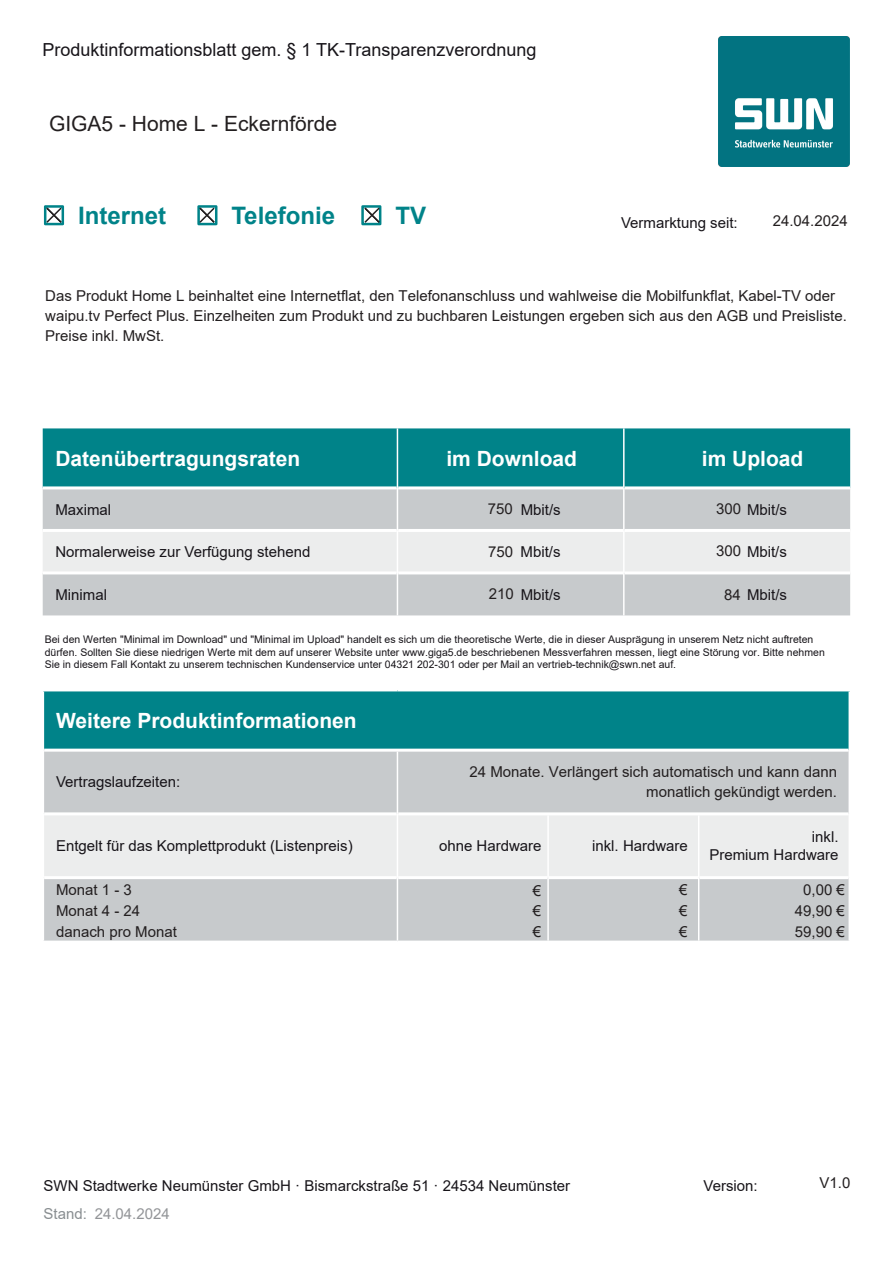
<style>
.page{position:relative;width:893px;height:1263px;background:#fff}
.page>*{position:absolute;margin:0;border:0;box-sizing:border-box;transform-origin:0 0}
.t1{font:700 24px "Arial";color:#008389}
.t2{font:700 21px "Arial";color:#fff}
.t3{font:21px "Arial";color:#231f20}
.t4{font:18px "Arial";color:#171419}
.t5{font:15px/20px "Arial";color:#231f20}
.t6{font:15px/18px "Arial";color:#171419;text-align:right}
.t7{font:15px/21px "Arial";color:#231f20;text-align:justify}
.t8{font:15px "Arial";color:#939598}
.t9{font:10.5px/12.6px "Arial";color:#171419}
.s1{color:#231f20}
.s2{font-style:inherit}
.s3{color:#898e91}
</style>
<div class="page">
<div style="left:43px;top:691px;width:806px;height:59px;background:#008389"></div>
<div style="left:44px;top:752px;width:804px;height:189px;background:#c7cacc"></div>
<div style="left:44px;top:815px;width:804px;height:61px;background:#eceded"></div>
<hr style="left:43px;top:691px;width:1px;height:59px;background:#fff">
<hr style="left:848px;top:691px;width:2px;height:59px;background:#fff">
<hr style="left:44px;top:749px;width:804px;height:3px;background:#fff">
<hr style="left:44px;top:812px;width:353px;height:3px;background:#fff">
<hr style="left:398px;top:812px;width:450px;height:3px;background:#fff">
<hr style="left:44px;top:876px;width:353px;height:3px;background:#fff">
<hr style="left:398px;top:876px;width:149px;height:3px;background:#fff">
<hr style="left:549px;top:876px;width:149px;height:3px;background:#fff">
<hr style="left:699px;top:876px;width:149px;height:3px;background:#fff">
<hr style="left:397px;top:752px;width:1px;height:62px;background:#fff">
<hr style="left:397px;top:814px;width:1px;height:64px;background:#fff">
<hr style="left:547px;top:815px;width:2px;height:63px;background:#fff">
<hr style="left:698px;top:815px;width:1px;height:63px;background:#fff">
<hr style="left:397px;top:878px;width:1px;height:63px;background:#fff">
<hr style="left:547px;top:878px;width:2px;height:63px;background:#fff">
<hr style="left:698px;top:878px;width:1px;height:63px;background:#fff">
<div style="left:43px;top:428px;width:807px;height:58px;background:#008389"></div>
<div style="left:43px;top:489px;width:807px;height:126px;background:#c7cacc"></div>
<div style="left:43px;top:532px;width:807px;height:39px;background:#eceded"></div>
<hr style="left:43px;top:529px;width:354px;height:3px;background:#fff">
<hr style="left:398px;top:529px;width:225px;height:3px;background:#fff">
<hr style="left:624px;top:529px;width:226px;height:3px;background:#fff">
<hr style="left:43px;top:571px;width:354px;height:3px;background:#fff">
<hr style="left:398px;top:571px;width:225px;height:3px;background:#fff">
<hr style="left:624px;top:571px;width:226px;height:3px;background:#fff">
<hr style="left:397px;top:428px;width:1px;height:60px;background:#fff">
<hr style="left:623px;top:428px;width:1px;height:60px;background:#fff">
<hr style="left:397px;top:488px;width:1px;height:42px;background:#fff">
<hr style="left:623px;top:488px;width:1px;height:42px;background:#fff">
<hr style="left:397px;top:530px;width:1px;height:43px;background:#fff">
<hr style="left:623px;top:530px;width:1px;height:43px;background:#fff">
<hr style="left:397px;top:573px;width:1px;height:42px;background:#fff">
<hr style="left:623px;top:573px;width:1px;height:42px;background:#fff">
<img style="left:719px;top:36px;width:130px;height:131px">
<svg style="left:43px;top:205px;width:339px;height:21px"></svg>
<h3 class="t4" style="left:43px;top:37px;width:495px">Produktinformationsblatt gem. § 1 TK-Transparenzverordnung</h3>
<h2 class="t3" style="left:49px;top:109px;width:290px">GIGA5 - Home L - Eckernförde</h2>
<h1 class="t1" style="left:78px;top:202px;width:90px">Internet</h1>
<h1 class="t1" style="left:231px;top:202px;width:105px">Telefonie</h1>
<h1 class="t1" style="left:395px;top:202px;width:32px">TV</h1>
<h3 class="t6" style="left:621px;top:214px;width:118px">Vermarktung seit:</h3>
<h3 class="t7" style="left:773px;top:210px;width:77px">24.04.2024</h3>
<p class="t5" style="left:45px;top:286px;width:803px">Das Produkt Home L beinhaltet eine Internetflat, den Telefonanschluss und wahlweise die Mobilfunkflat, Kabel-TV oder waipu.tv Perfect Plus. Einzelheiten zum Produkt und zu buchbaren Leistungen ergeben sich aus den AGB und Preisliste.<br>Preise inkl. MwSt.</p>
<h2 class="t2" style="left:55px;top:447px;width:246px">Datenübertragungsraten</h2>
<h2 class="t2" style="left:446px;top:447px;width:132px">im Download</h2>
<h2 class="t2" style="left:702px;top:447px;width:103px">im Upload</h2>
<h3 class="t6" style="left:55px;top:500px;width:57px">Maximal</h3>
<h3 class="t6" style="left:521px;top:500px;width:41px">Mbit/s</h3>
<h3 class="t6" style="left:716px;top:500px;width:72px"><span class="s1">3</span><span class="s1">00</span> Mbit/s</h3>
<h3 class="t6" style="left:55px;top:543px;width:256px">Normalerweise zur Verfügung stehend</h3>
<h3 class="t6" style="left:521px;top:543px;width:41px">Mbit/s</h3>
<h3 class="t6" style="left:716px;top:543px;width:72px"><span class="s1">300</span> Mbit/s</h3>
<h3 class="t6" style="left:55px;top:585px;width:53px">Minimal</h3>
<h3 class="t6" style="left:521px;top:585px;width:41px">Mbit/s</h3>
<h3 class="t6" style="left:724px;top:585px;width:64px"><span class="s1">84</span> Mbit/s</h3>
<h3 class="t5" style="left:488px;top:499px;width:27px">750</h3>
<h3 class="t5" style="left:488px;top:541px;width:27px">750</h3>
<h3 class="t5" style="left:489px;top:584px;width:27px">210</h3>
<p class="t9" style="left:45px;top:633px;width:781px">Bei den Werten "Minimal im Download" und "Minimal im Upload" handelt es sich um die theoretische Werte, die in dieser Ausprägung in unserem Netz nicht auftreten dürfen. Sollten Sie diese niedrigen Werte mit dem auf unserer Website unter www.giga5.de beschriebenen Messverfahren messen, liegt eine Störung vor. Bitte nehmen<br>Sie in diesem Fall Kontakt zu unserem technischen Kundenservice unter 04321 202-301 oder per Mail an vertrieb-technik@swn.net auf.</p>
<h2 class="t2" style="left:56px;top:709px;width:302px">Weitere Produktinformationen</h2>
<h3 class="t6" style="left:56px;top:773px;width:126px">Vertragslaufzeiten:</h3>
<h3 class="t5" style="left:469px;top:762px;width:369px;text-align:right">24 Monate. Verlängert sich automatisch und kann dann monatlich gekündigt werden.</h3>
<h3 class="t6" style="left:56px;top:837px;width:298px">Entgelt für das Komplettprodukt (Listenpreis)</h3>
<h3 class="t6" style="left:439px;top:837px;width:104px">ohne Hardware</h3>
<h3 class="t6" style="left:592px;top:837px;width:97px">inkl. Hardware</h3>
<h3 class="t6" style="left:709px;top:828px;width:131px">inkl.<br>Premium Hardware</h3>
<h3 class="t7" style="left:56px;top:879px;width:86px"><span class="s2">Monat 1 -</span> 3<br>Monat 4 - 24</h3>
<h3 class="t5" style="left:56px;top:921px;width:122px">danach pro Monat</h3>
<h3 class="t7" style="left:533px;top:880px;width:10px">€ € €</h3>
<h3 class="t7" style="left:679px;top:879px;width:10px">€ € €</h3>
<h3 class="t7" style="left:795px;top:879px;width:52px;text-align:center">0,00 €<br><span class="s2">4</span>9,90 €<br><span class="s2">5</span>9,90 €</h3>
<h3 class="t6" style="left:44px;top:1176px;width:528px">SWN Stadtwerke Neumünster GmbH · Bismarckstraße 51 · 24534 Neumünster</h3>
<h3 class="t5" style="left:819px;top:1173px;width:32px">V<span class="s2">1</span>.0</h3>
<h3 class="t8" style="left:44px;top:1204px;width:128px"><span class="s3">Stand:</span> 24.04.2024</h3>
<h3 class="t6" style="left:703px;top:1176px;width:56px">Version:</h3>
</div>
